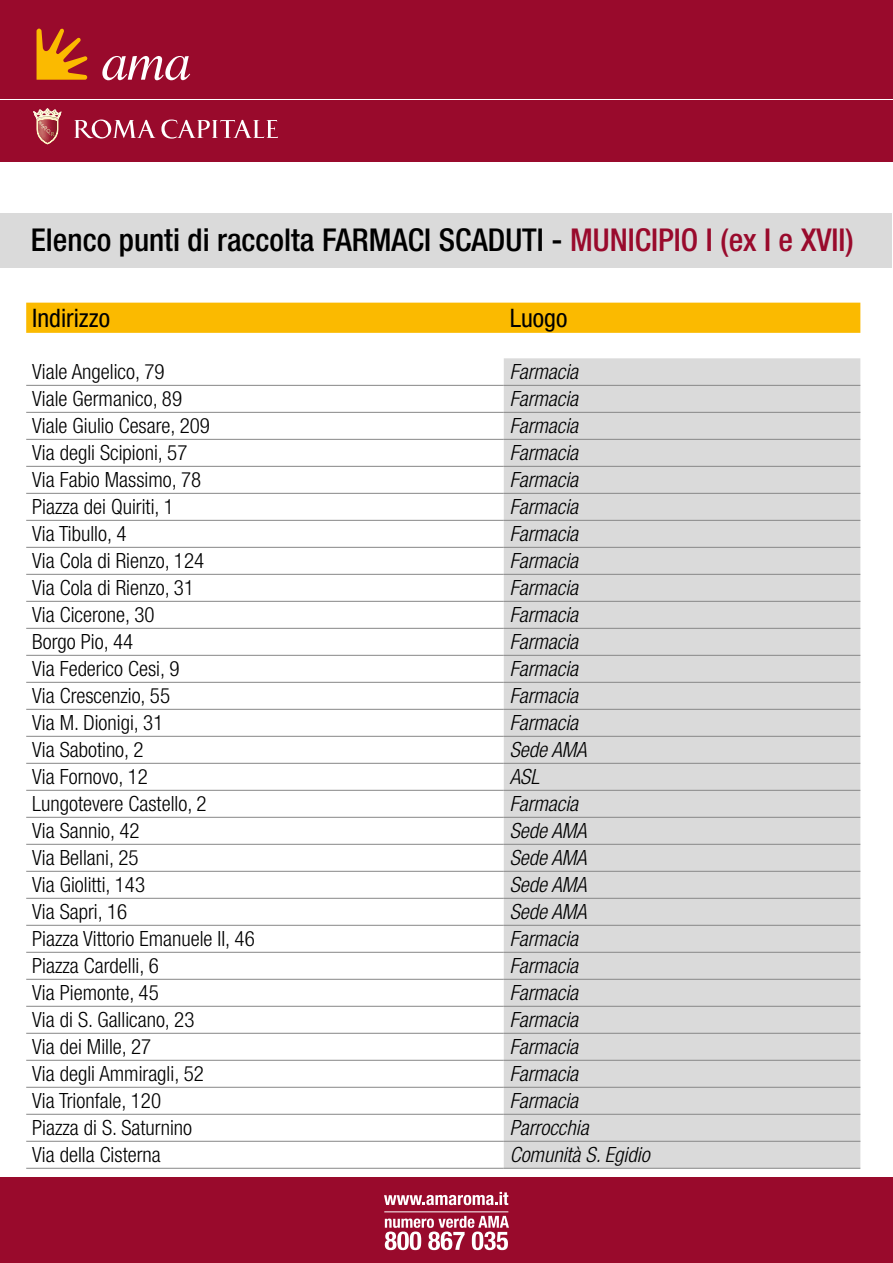
<style>
.page{position:relative;width:893px;height:1263px;background:#fff}
.page>*{position:absolute;margin:0;border:0;box-sizing:border-box;transform-origin:0 0}
.t1{font:500 condensed 31.5px "Helvetica Neue LT Std";color:#000}
.t2{font:condensed 25.5px "Helvetica Neue LT Std";color:#000}
.t3{font:300 condensed 21px "Helvetica Neue LT Std";color:#000}
.t4{font:italic 300 condensed 21px "Helvetica Neue LT Std";color:#000}
.s1{color:#990a2c}
</style>
<div class="page">
<div style="left:1px;top:214px;width:891px;height:54px;background:#dadada"></div>
<div style="left:0;top:0;width:893px;height:162px;background:#990a2c"></div>
<hr style="left:0;top:99px;width:893px;height:1px;background:#fff">
<svg style="left:37px;top:28px;width:51px;height:52px"></svg>
<svg style="left:102px;top:56px;width:88px;height:24px"></svg>
<svg style="left:161px;top:120px;width:117px;height:19px"></svg>
<svg style="left:74px;top:119px;width:81px;height:20px"></svg>
<svg style="left:34px;top:109px;width:27px;height:35px"></svg>
<div style="left:0;top:1178px;width:893px;height:85px;background:#990a2c"></div>
<svg style="left:384px;top:1192px;width:124px;height:13px"></svg>
<svg style="left:385px;top:1216px;width:124px;height:34px"></svg>
<hr style="left:384px;top:1211px;width:124px;height:1px;background:#fff">
<div style="left:26px;top:303px;width:834px;height:30px;background:#fbba00"></div>
<div style="left:504px;top:358px;width:356px;height:810px;background:#dadada"></div>
<hr style="left:26px;top:385px;width:478px;height:1px;background:#878787">
<hr style="left:504px;top:385px;width:356px;height:1px;background:#878787">
<hr style="left:26px;top:412px;width:478px;height:1px;background:#878787">
<hr style="left:504px;top:412px;width:356px;height:1px;background:#878787">
<hr style="left:26px;top:439px;width:478px;height:1px;background:#878787">
<hr style="left:504px;top:439px;width:356px;height:1px;background:#878787">
<hr style="left:26px;top:466px;width:478px;height:1px;background:#878787">
<hr style="left:504px;top:466px;width:356px;height:1px;background:#878787">
<hr style="left:26px;top:493px;width:478px;height:1px;background:#878787">
<hr style="left:504px;top:493px;width:356px;height:1px;background:#878787">
<hr style="left:26px;top:520px;width:478px;height:1px;background:#878787">
<hr style="left:504px;top:520px;width:356px;height:1px;background:#878787">
<hr style="left:26px;top:547px;width:478px;height:1px;background:#878787">
<hr style="left:504px;top:547px;width:356px;height:1px;background:#878787">
<hr style="left:26px;top:574px;width:478px;height:1px;background:#878787">
<hr style="left:504px;top:574px;width:356px;height:1px;background:#878787">
<hr style="left:26px;top:601px;width:478px;height:1px;background:#878787">
<hr style="left:504px;top:601px;width:356px;height:1px;background:#878787">
<hr style="left:26px;top:628px;width:478px;height:1px;background:#878787">
<hr style="left:504px;top:628px;width:356px;height:1px;background:#878787">
<hr style="left:26px;top:655px;width:478px;height:1px;background:#878787">
<hr style="left:504px;top:655px;width:356px;height:1px;background:#878787">
<hr style="left:26px;top:682px;width:478px;height:1px;background:#878787">
<hr style="left:504px;top:682px;width:356px;height:1px;background:#878787">
<hr style="left:26px;top:709px;width:478px;height:1px;background:#878787">
<hr style="left:504px;top:709px;width:356px;height:1px;background:#878787">
<hr style="left:26px;top:736px;width:478px;height:1px;background:#878787">
<hr style="left:504px;top:736px;width:356px;height:1px;background:#878787">
<hr style="left:26px;top:763px;width:478px;height:1px;background:#878787">
<hr style="left:504px;top:763px;width:356px;height:1px;background:#878787">
<hr style="left:26px;top:790px;width:478px;height:1px;background:#878787">
<hr style="left:504px;top:790px;width:356px;height:1px;background:#878787">
<hr style="left:26px;top:817px;width:478px;height:1px;background:#878787">
<hr style="left:504px;top:817px;width:356px;height:1px;background:#878787">
<hr style="left:26px;top:844px;width:478px;height:1px;background:#878787">
<hr style="left:504px;top:844px;width:356px;height:1px;background:#878787">
<hr style="left:26px;top:871px;width:478px;height:1px;background:#878787">
<hr style="left:504px;top:871px;width:356px;height:1px;background:#878787">
<hr style="left:26px;top:898px;width:478px;height:1px;background:#878787">
<hr style="left:504px;top:898px;width:356px;height:1px;background:#878787">
<hr style="left:26px;top:925px;width:478px;height:1px;background:#878787">
<hr style="left:504px;top:925px;width:356px;height:1px;background:#878787">
<hr style="left:26px;top:952px;width:478px;height:1px;background:#878787">
<hr style="left:504px;top:952px;width:356px;height:1px;background:#878787">
<hr style="left:26px;top:979px;width:478px;height:1px;background:#878787">
<hr style="left:504px;top:979px;width:356px;height:1px;background:#878787">
<hr style="left:26px;top:1006px;width:478px;height:1px;background:#878787">
<hr style="left:504px;top:1006px;width:356px;height:1px;background:#878787">
<hr style="left:26px;top:1033px;width:478px;height:1px;background:#878787">
<hr style="left:504px;top:1033px;width:356px;height:1px;background:#878787">
<hr style="left:26px;top:1060px;width:478px;height:1px;background:#878787">
<hr style="left:504px;top:1060px;width:356px;height:1px;background:#878787">
<hr style="left:26px;top:1087px;width:478px;height:1px;background:#878787">
<hr style="left:504px;top:1087px;width:356px;height:1px;background:#878787">
<hr style="left:26px;top:1114px;width:478px;height:1px;background:#878787">
<hr style="left:504px;top:1114px;width:356px;height:1px;background:#878787">
<hr style="left:26px;top:1141px;width:478px;height:1px;background:#878787">
<hr style="left:504px;top:1141px;width:356px;height:1px;background:#878787">
<hr style="left:26px;top:1168px;width:478px;height:1px;background:#878787">
<hr style="left:504px;top:1168px;width:356px;height:1px;background:#878787">
<h1 class="t1" style="left:31px;top:221px;width:824px">Elenco punti di raccolta FARMACI SCADUTI - <span class="s1">MUNICIPIO I (ex I e XVII)</span></h1>
<p class="t2" style="left:32px;top:303px;width:79px">Indirizzo</p>
<p class="t2" style="left:510px;top:303px;width:59px">Luogo</p>
<p class="t3" style="left:32px;top:360px;width:134px">Viale Angelico, 79</p>
<p class="t4" style="left:510px;top:360px;width:70px">Farmacia</p>
<p class="t3" style="left:32px;top:387px;width:151px">Viale Germanico, 89</p>
<p class="t4" style="left:510px;top:387px;width:70px">Farmacia</p>
<p class="t3" style="left:32px;top:414px;width:179px">Viale Giulio Cesare, 209</p>
<p class="t4" style="left:510px;top:414px;width:70px">Farmacia</p>
<p class="t3" style="left:32px;top:441px;width:157px">Via degli Scipioni, 57</p>
<p class="t4" style="left:510px;top:441px;width:70px">Farmacia</p>
<p class="t3" style="left:32px;top:468px;width:170px">Via Fabio Massimo, 78</p>
<p class="t4" style="left:510px;top:468px;width:70px">Farmacia</p>
<p class="t3" style="left:32px;top:495px;width:143px">Piazza dei Quiriti, 1</p>
<p class="t4" style="left:510px;top:495px;width:70px">Farmacia</p>
<p class="t3" style="left:32px;top:522px;width:96px">Via Tibullo, 4</p>
<p class="t4" style="left:510px;top:522px;width:70px">Farmacia</p>
<p class="t3" style="left:32px;top:549px;width:173px">Via Cola di Rienzo, 124</p>
<p class="t4" style="left:510px;top:549px;width:70px">Farmacia</p>
<p class="t3" style="left:32px;top:576px;width:163px">Via Cola di Rienzo, 31</p>
<p class="t4" style="left:510px;top:576px;width:70px">Farmacia</p>
<p class="t3" style="left:32px;top:603px;width:124px">Via Cicerone, 30</p>
<p class="t4" style="left:510px;top:603px;width:70px">Farmacia</p>
<p class="t3" style="left:32px;top:630px;width:102px">Borgo Pio, 44</p>
<p class="t4" style="left:510px;top:630px;width:70px">Farmacia</p>
<p class="t3" style="left:32px;top:657px;width:149px">Via Federico Cesi, 9</p>
<p class="t4" style="left:510px;top:657px;width:70px">Farmacia</p>
<p class="t3" style="left:32px;top:684px;width:139px">Via Crescenzio, 55</p>
<p class="t4" style="left:510px;top:684px;width:70px">Farmacia</p>
<p class="t3" style="left:32px;top:711px;width:133px">Via M. Dionigi, 31</p>
<p class="t4" style="left:510px;top:711px;width:70px">Farmacia</p>
<p class="t3" style="left:32px;top:738px;width:113px">Via Sabotino, 2</p>
<p class="t4" style="left:510px;top:738px;width:78px">Sede AMA</p>
<p class="t3" style="left:32px;top:765px;width:117px">Via Fornovo, 12</p>
<p class="t4" style="left:510px;top:765px;width:31px">ASL</p>
<p class="t3" style="left:32px;top:792px;width:176px">Lungotevere Castello, 2</p>
<p class="t4" style="left:510px;top:792px;width:70px">Farmacia</p>
<p class="t3" style="left:32px;top:819px;width:109px">Via Sannio, 42</p>
<p class="t4" style="left:510px;top:819px;width:78px">Sede AMA</p>
<p class="t3" style="left:32px;top:846px;width:108px">Via Bellani, 25</p>
<p class="t4" style="left:510px;top:846px;width:78px">Sede AMA</p>
<p class="t3" style="left:32px;top:873px;width:114px">Via Giolitti, 143</p>
<p class="t4" style="left:510px;top:873px;width:78px">Sede AMA</p>
<p class="t3" style="left:32px;top:900px;width:97px">Via Sapri, 16</p>
<p class="t4" style="left:510px;top:900px;width:78px">Sede AMA</p>
<p class="t3" style="left:32px;top:927px;width:224px">Piazza Vittorio Emanuele II, 46</p>
<p class="t4" style="left:510px;top:927px;width:70px">Farmacia</p>
<p class="t3" style="left:32px;top:954px;width:128px">Piazza Cardelli, 6</p>
<p class="t4" style="left:510px;top:954px;width:70px">Farmacia</p>
<p class="t3" style="left:32px;top:980px;width:128px">Via Piemonte, 45</p>
<p class="t4" style="left:510px;top:980px;width:70px">Farmacia</p>
<p class="t3" style="left:32px;top:1007px;width:164px">Via di S. Gallicano, 23</p>
<p class="t4" style="left:510px;top:1007px;width:70px">Farmacia</p>
<p class="t3" style="left:32px;top:1034px;width:121px">Via dei Mille, 27</p>
<p class="t4" style="left:510px;top:1034px;width:70px">Farmacia</p>
<p class="t3" style="left:32px;top:1061px;width:173px">Via degli Ammiragli, 52</p>
<p class="t4" style="left:510px;top:1061px;width:70px">Farmacia</p>
<p class="t3" style="left:32px;top:1088px;width:130px">Via Trionfale, 120</p>
<p class="t4" style="left:510px;top:1088px;width:70px">Farmacia</p>
<p class="t3" style="left:32px;top:1115px;width:161px">Piazza di S. Saturnino</p>
<p class="t4" style="left:510px;top:1115px;width:80px">Parrocchia</p>
<p class="t3" style="left:32px;top:1142px;width:130px">Via della Cisterna</p>
<p class="t4" style="left:510px;top:1142px;width:141px">Comunità S. Egidio</p>
</div>
